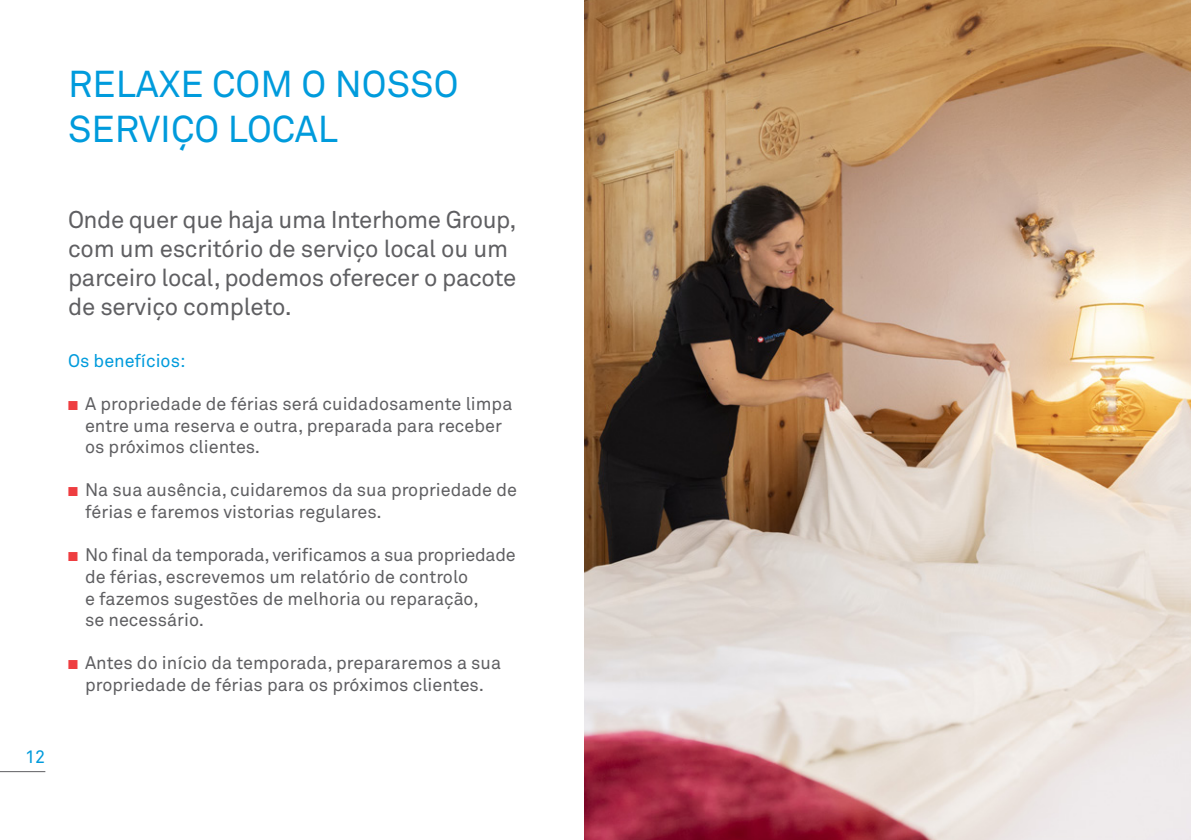
<style>
.page{position:relative;width:1191px;height:840px;background:#fff}
.page>*{position:absolute;margin:0;border:0;box-sizing:border-box;transform-origin:0 0}
.t1{font:37px/44.4px "Akkurat Pro";color:#009bdc}
.t2{font:24px/28.8px "Akkurat Pro";letter-spacing:-.015em;color:#5f5f62}
.t3{font:18px/21.6px "Akkurat Pro";color:#5f5f62}
.t4{font:18px "Akkurat Pro";color:#009bdc}
.s1{color:#ee3d40}
</style>
<div class="page">
<hr style="left:0;top:770px;width:45px;height:1px;background:#5f5f62">
<img style="left:584px;top:0;width:607px;height:839px">
<p class="t4" style="left:25px;top:746px;width:22px">12</p>
<h1 class="t1" style="left:68px;top:63px;width:392px">RELAXE COM O NOSSO<br>SERVIÇO LOCAL</h1>
<h2 class="t2" style="left:68px;top:206px;width:450px">Onde quer que haja uma Interhome Group, com um escritório de serviço local ou um parceiro local, podemos oferecer o pacote de serviço completo.</h2>
<p class="t4" style="left:68px;top:350px;width:119px">Os benefícios:</p>
<p class="t3" style="left:85px;top:393px;width:429px;text-indent:-17px"><span class="s1">■</span> A propriedade de férias será cuidadosamente limpa entre uma reserva e outra, preparada para receber os próximos clientes.</p>
<p class="t3" style="left:85px;top:479px;width:433px;text-indent:-17px"><span class="s1">■</span> Na sua ausência, cuidaremos da sua propriedade de férias e faremos vistorias regulares.</p>
<p class="t3" style="left:85px;top:544px;width:432px;text-indent:-17px"><span class="s1">■</span> No final da temporada, verificamos a sua propriedade de férias, escrevemos um relatório de controlo<br>e fazemos sugestões de melhoria ou reparação,<br>se necessário.</p>
<p class="t3" style="left:68px;top:652px;width:434px;text-align:center"><span class="s1">■</span> Antes do início da temporada, prepararemos a sua propriedade de férias para os próximos clientes.</p>
</div>
